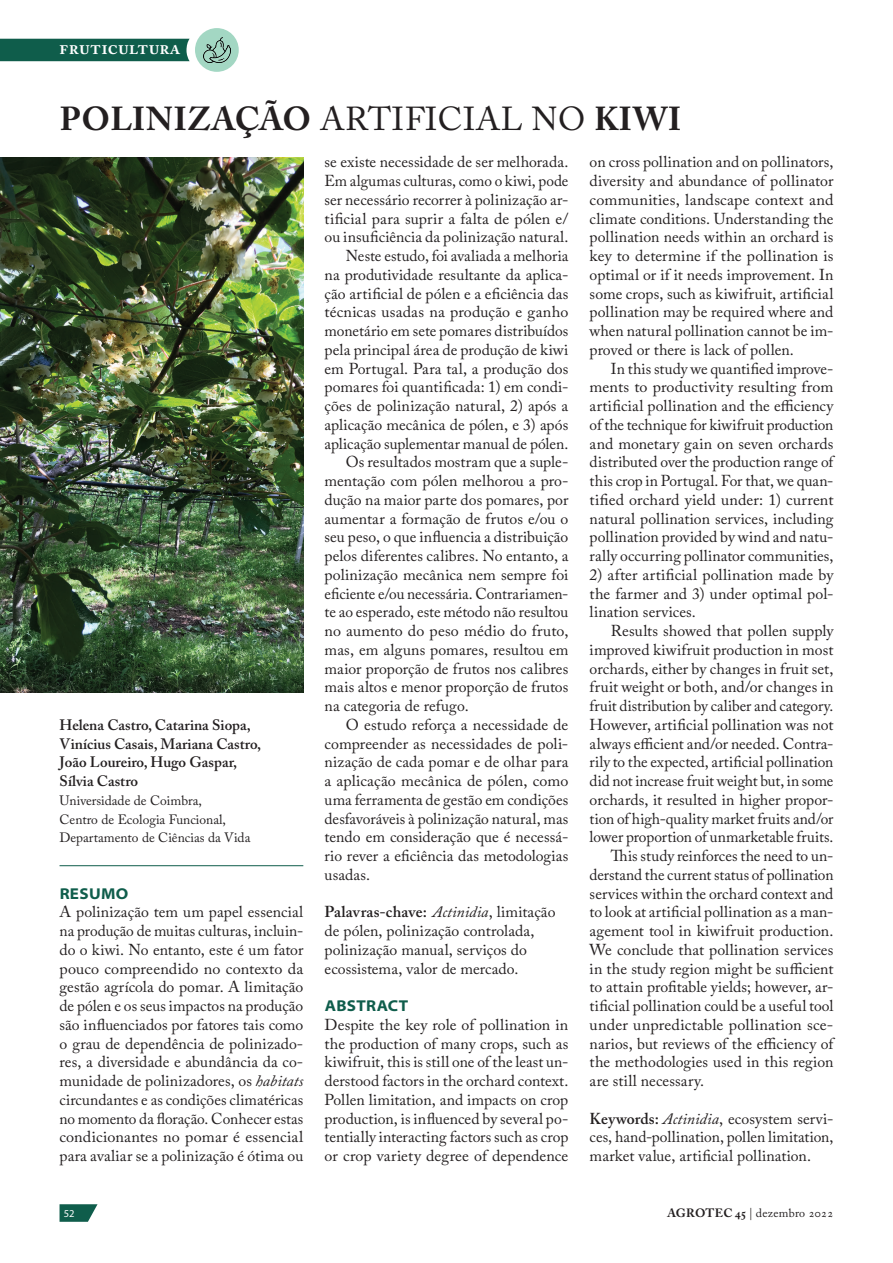
<style>
.page{position:relative;width:893px;height:1263px;background:#fff}
.page>*{position:absolute;margin:0;border:0;box-sizing:border-box;transform-origin:0 0}
.título_artigo_regula{font:700 33px "Adobe Caslon Pro";letter-spacing:.015em;color:#231f20}
.t1{font:600 19.5px "Adobe Caslon Pro";letter-spacing:.005em;color:#fff}
.texto_c__ident{font:15.75px/18.8px "Adobe Caslon Pro";letter-spacing:.005em;color:#231f20;text-align:justify}
.texto_s__ident{font:15.75px/18.8px "Adobe Caslon Pro";letter-spacing:.005em;color:#231f20;text-align:justify}
.título_temas_artigo{font:700 semi-expanded 15.75px "Myriad Pro";letter-spacing:.02em;color:#0f5d4b}
.autor_nome{font:600 15px/18.8px "Adobe Caslon Pro";color:#231f20}
.autor_info{font:13.5px/18.8px "Adobe Caslon Pro";color:#231f20}
.t2{font:12px "Adobe Caslon Pro";letter-spacing:.02em;color:#231f20}
.t3{font:10.5px "Myriad Pro";color:#fff}
.s1{font-weight:400}
.s2{font-style:italic}
.s3{font-weight:600}
.s4{font-weight:700}
</style>
<div class="page">
<svg style="left:60px;top:1204px;width:38px;height:18px"></svg>
<div style="left:0;top:39px;width:190px;height:22px;background:#0f5d4b"></div>
<div style="left:195px;top:28px;width:44px;height:44px;background:#a3d7c3;border-radius:50%"></div>
<img style="left:203px;top:37px;width:28px;height:26px">
<hr style="left:60px;top:865px;width:243px;height:1px;background:#0f5d4b">
<img style="left:0;top:158px;width:303px;height:534px">
<p class="t1" style="left:59px;top:36px;width:122px">fruticultura</p>
<p class="título_artigo_regula" style="left:60px;top:99px;width:623px">POLINIZAÇÃO <span class="s1">ARTIFICIAL NO</span> KIWI</p>
<p class="autor_nome" style="left:60px;top:715px;width:203px">Helena Castro, Catarina Siopa,<br>Vinícius Casais, Mariana Castro,<br>João Loureiro, Hugo Gaspar,<br>Sílvia Castro</p>
<p class="autor_info" style="left:60px;top:791px;width:144px">Universidade de Coimbra,</p>
<p class="autor_info" style="left:60px;top:809px;width:192px">Centro de Ecologia Funcional,<br>Departamento de Ciências da Vida</p>
<p class="título_temas_artigo" style="left:60px;top:883px;width:70px">RESUMO</p>
<p class="texto_s__ident" style="left:60px;top:902px;width:245px">A polinização tem um papel essencial na produção de muitas culturas, incluin&shy;do o kiwi. No entanto, este é um fator pouco compreendido no contexto da gestão agrícola do pomar. A limitação de pólen e os seus impactos na produção são influenciados por fatores tais como o grau de dependência de polinizado&shy;res, a diversidade e abundância da co&shy;munidade de polinizadores, os <span class="s2">habitats </span>circundantes e as condições climatéricas no momento da floração. Conhecer estas condicionantes no pomar é essencial para avaliar se a polinização é ótima ou</p>
<p class="texto_s__ident" style="left:325px;top:152px;width:245px">se existe necessidade de ser melhorada.<br>Em algumas culturas, como o kiwi, pode ser necessário recorrer à polinização ar&shy;tificial para suprir a falta de pólen e/ ou insuficiência da polinização natural.</p>
<p class="texto_c__ident" style="left:325px;top:246px;width:245px;text-indent:21px">Neste estudo, foi avaliada a melhoria na produtividade resultante da aplica&shy;ção artificial de pólen e a eficiência das técnicas usadas na produção e ganho monetário em sete pomares distribuídos pela principal área de produção de kiwi em Portugal. Para tal, a produção dos pomares foi quantificada: 1) em condi&shy;ções de polinização natural, 2) após a aplicação mecânica de pólen, e 3) após aplicação suplementar manual de pólen.</p>
<p class="texto_c__ident" style="left:325px;top:452px;width:245px;text-indent:21px">Os resultados mostram que a suple&shy;mentação com pólen melhorou a pro&shy;dução na maior parte dos pomares, por aumentar a formação de frutos e/ou o seu peso, o que influencia a distribuição pelos diferentes calibres. No entanto, a polinização mecânica nem sempre foi eficiente e/ou necessária. Contrariamen&shy;te ao esperado, este método não resultou no aumento do peso médio do fruto, mas, em alguns pomares, resultou em maior proporção de frutos nos calibres mais altos e menor proporção de frutos na categoria de refugo.</p>
<p class="texto_c__ident" style="left:325px;top:715px;width:245px;text-indent:21px">O estudo reforça a necessidade de compreender as necessidades de poli&shy;nização de cada pomar e de olhar para a aplicação mecânica de pólen, como uma ferramenta de gestão em condições desfavoráveis à polinização natural, mas tendo em consideração que é necessá&shy;rio rever a eficiência das metodologias usadas.</p>
<p class="texto_s__ident" style="left:325px;top:902px;width:232px;text-align:left"><span class="s3">Palavras-chave:</span> <span class="s2">Actinidia</span>, limitação de pólen, polinização controlada, polinização manual, serviços do ecossistema, valor de mercado.</p>
<p class="título_temas_artigo" style="left:325px;top:995px;width:85px">ABSTRACT</p>
<p class="texto_s__ident" style="left:325px;top:1015px;width:245px">Despite the key role of pollination in the production of many crops, such as kiwifruit, this is still one of the least un&shy;derstood factors in the orchard context.<br>Pollen limitation, and impacts on crop production, is influenced by several po&shy;tentially interacting factors such as crop or crop variety degree of dependence</p>
<p class="texto_s__ident" style="left:590px;top:152px;width:245px">on cross pollination and on pollinators, diversity and abundance of pollinator communities, landscape context and climate conditions. Understanding the pollination needs within an orchard is key to determine if the pollination is optimal or if it needs improvement. In some crops, such as kiwifruit, artificial pollination may be required where and when natural pollination cannot be im&shy;proved or there is lack of pollen.</p>
<p class="texto_c__ident" style="left:590px;top:359px;width:245px;text-indent:21px">In this study we quantified improve&shy;ments to productivity resulting from artificial pollination and the efficiency of the technique for kiwifruit production and monetary gain on seven orchards distributed over the production range of this crop in Portugal. For that, we quan&shy;tified orchard yield under: 1) current natural pollination services, including pollination provided by wind and natu&shy;rally occurring pollinator communities,</p>
<p class="texto_c__ident" style="left:590px;top:565px;width:245px">2) after artificial pollination made by the farmer and 3) under optimal pol&shy;lination services.</p>
<p class="texto_c__ident" style="left:590px;top:621px;width:245px;text-indent:21px">Results showed that pollen supply improved kiwifruit production in most orchards, either by changes in fruit set, fruit weight or both, and/or changes in fruit distribution by caliber and category.<br>However, artificial pollination was not always efficient and/or needed. Contra&shy;rily to the expected, artificial pollination did not increase fruit weight but, in some orchards, it resulted in higher propor&shy;tion of high-quality market fruits and/or lower proportion of unmarketable fruits.</p>
<p class="texto_c__ident" style="left:590px;top:846px;width:245px;text-indent:21px">This study reinforces the need to un&shy;derstand the current status of pollination services within the orchard context and to look at artificial pollination as a man&shy;agement tool in kiwifruit production.<br>We conclude that pollination services in the study region might be sufficient to attain profitable yields; however, ar&shy;tificial pollination could be a useful tool under unpredictable pollination sce&shy;narios, but reviews of the efficiency of the methodologies used in this region are still necessary.</p>
<p class="texto_s__ident" style="left:590px;top:1109px;width:245px"><span class="s3">Keywords:</span> <span class="s2">Actinidia</span>, ecosystem servi&shy;ces, hand-pollination, pollen limitation, market value, artificial pollination.</p>
<p class="t3" style="left:64px;top:1206px;width:12px">52</p>
<p class="t2" style="left:667px;top:1206px;width:168px"><span class="s4">AGROTEC 45</span> | dezembro 2022</p>
</div>
